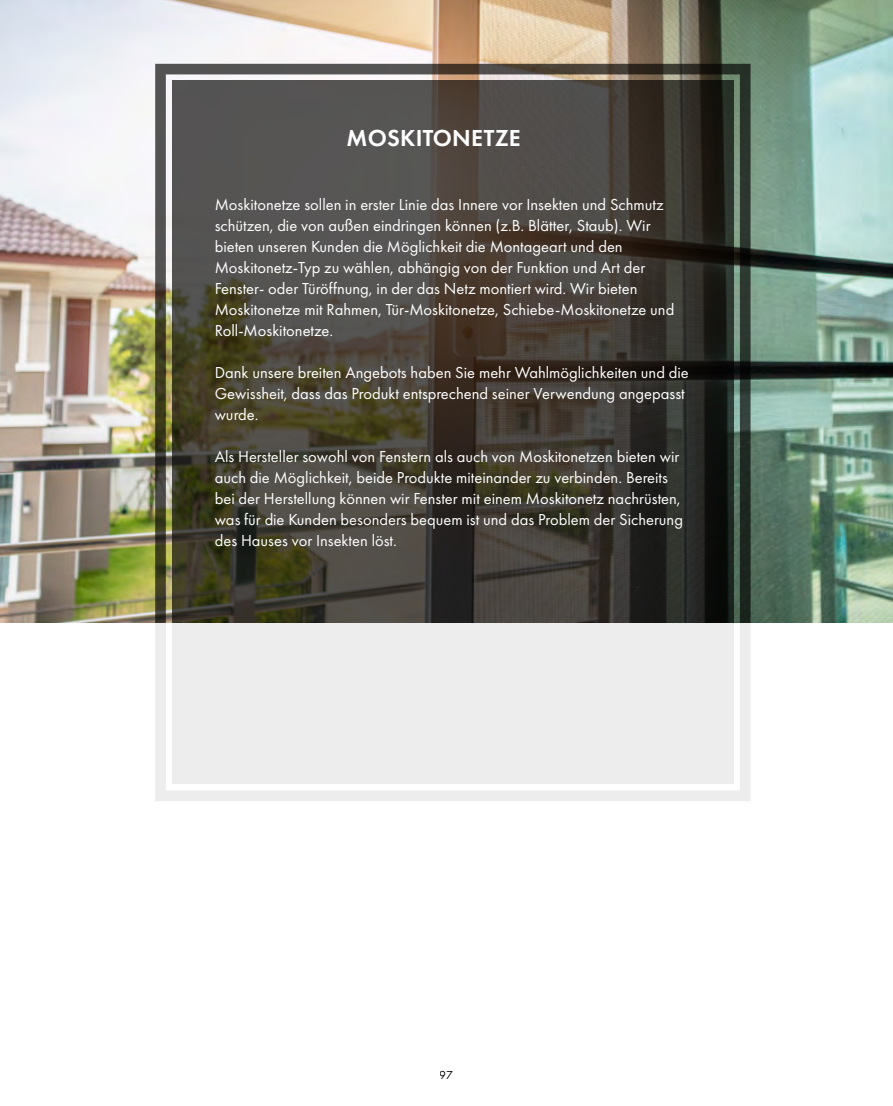
<style>
.page{position:relative;width:893px;height:1106px;background:#fff}
.page>*{position:absolute;margin:0;border:0;box-sizing:border-box;transform-origin:0 0}
.t1{font:600 24px "Futura PT";letter-spacing:.01em;color:#fff}
.t2{font:16.5px/21px "Futura PT";color:#fff}
.t3{font:12px "Futura PT";color:#000}
</style>
<div class="page">
<img style="left:0;top:0;width:893px;height:622px">
<img style="left:155px;top:64px;width:595px;height:558px">
<svg style="left:172px;top:81px;width:561px;height:541px;background:#423e37"></svg>
<div style="left:152px;top:622px;width:602px;height:179px;background:#ededed"></div>
<h1 class="t1" style="left:347px;top:123px;width:176px">MOSKITONETZE</h1>
<p class="t2" style="left:215px;top:193px;width:461px">Moskitonetze sollen in erster Linie das Innere vor Insekten und Schmutz schützen, die von außen eindringen können (z.B. Blätter, Staub). Wir bieten unseren Kunden die Möglichkeit die Montageart und den Moskitonetz-Typ zu wählen, abhängig von der Funktion und Art der Fenster- oder Türöffnung, in der das Netz montiert wird. Wir bieten Moskitonetze mit Rahmen, Tür-Moskitonetze, Schiebe-Moskitonetze und Roll-Moskitonetze.</p>
<p class="t2" style="left:215px;top:361px;width:476px">Dank unsere breiten Angebots haben Sie mehr Wahlmöglichkeiten und die<br>Gewissheit, dass das Produkt entsprechend seiner Verwendung angepasst wurde.</p>
<p class="t2" style="left:215px;top:445px;width:470px">Als Hersteller sowohl von Fenstern als auch von Moskitonetzen bieten wir auch die Möglichkeit, beide Produkte miteinander zu verbinden. Bereits bei der Herstellung können wir Fenster mit einem Moskitonetz nachrüsten, was für die Kunden besonders bequem ist und das Problem der Sicherung des Hauses vor Insekten löst.</p>
<p class="t3" style="left:440px;top:1067px;width:15px">97</p>
</div>
